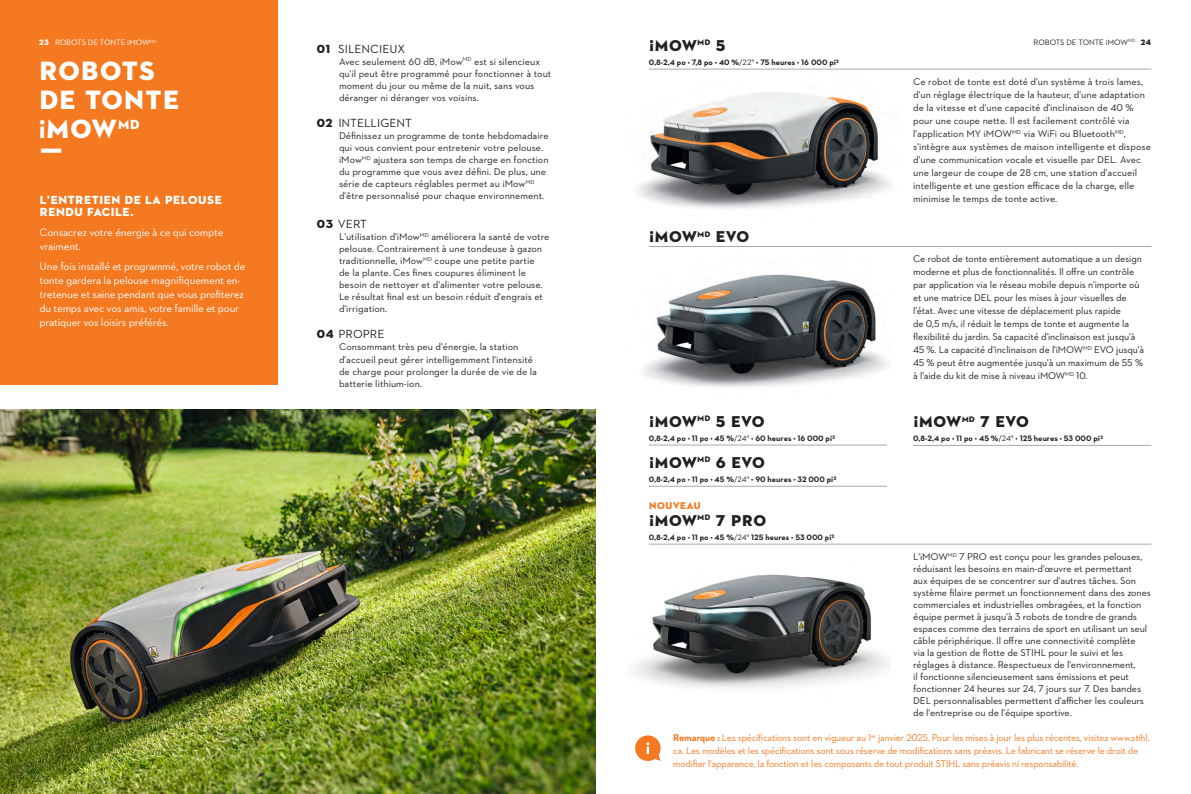
<style>
.page{position:relative;width:1191px;height:794px;background:#fff}
.page>*{position:absolute;margin:0;border:0;box-sizing:border-box;transform-origin:0 0}
.t1{font:27px "STIHL Contraface Display Titling";color:#fff}
.t2{font:16px "STIHL Contraface Display Titling";letter-spacing:-.005em;color:#231f20}
.t3{font:12px "STIHL Contraface Text";color:#231f20}
.t4{font:12px/12px "STIHL Contraface Display Titling";color:#fff}
.t5{font:11px/14px "STIHL Contraface Text";letter-spacing:-.02em;color:#fff}
.Product_Copy{font:10px/12px "STIHL Contraface Text";letter-spacing:-.01em;color:#231f20}
.Benefit{font:10px/13px "STIHL Contraface Text";letter-spacing:-.02em;color:#f47921}
.t6{font:10px "STIHL Contraface Display Titling";color:#f47921}
.Product_TechData{font:700 8px "STIHL Contraface Text";color:#231f20}
.Head_Balken_links{font:8px "STIHL Contraface Text";letter-spacing:-.01em;color:#fff}
.Head_Balken_links-2{font:8px "STIHL Contraface Text";letter-spacing:-.01em;color:#231f20}
.t7{font:8px "STIHL Contraface Display Titling";color:#fff}
.t8{font:8px "STIHL Contraface Display Titling";color:#231f20}
.s1{font-weight:400}
.s2{font-family:"STIHL Contraface Display Titling"}
.s3{font-family:"STIHL Contraface Text";font-weight:700}
.s4{font-weight:700}
</style>
<div class="page">
<div style="left:0;top:0;width:278px;height:385px;background:#f47921"></div>
<img style="left:0;top:410px;width:595px;height:384px">
<img style="left:644px;top:274px;width:245px;height:114px">
<img style="left:638px;top:92px;width:253px;height:117px">
<hr style="left:649px;top:69px;width:502px;height:1px;background:#a8a9ad">
<hr style="left:649px;top:544px;width:502px;height:1px;background:#a8a9ad">
<hr style="left:649px;top:246px;width:502px;height:1px;background:#a8a9ad">
<hr style="left:649px;top:445px;width:238px;height:1px;background:#a8a9ad">
<hr style="left:649px;top:486px;width:238px;height:1px;background:#a8a9ad">
<img style="left:634px;top:574px;width:256px;height:115px">
<svg style="left:635px;top:735px;width:25px;height:26px"></svg>
<hr style="left:913px;top:445px;width:238px;height:1px;background:#a8a9ad">
<p class="Head_Balken_links-2" style="left:1033px;top:37px;width:103px">ROBOTS DE TONTE iMOW<sup>MD</sup></p>
<p class="Head_Balken_links" style="left:55px;top:38px;width:103px">ROBOTS DE TONTE iMOW<sup>MD</sup></p>
<p class="t7" style="left:39px;top:37px;width:12px">23</p>
<p class="t8" style="left:1140px;top:37px;width:12px">24</p>
<p class="t2" style="left:649px;top:35px;width:79px">¡MOW<sup>MD</sup> 5</p>
<p class="Product_TechData" style="left:649px;top:57px;width:192px">0,8-2,4 po • 7,8 po • 40 %<span class="s1">/22°</span> • 75 heures • 16 000 pi²</p>
<p class="t3" style="left:316px;top:41px;width:90px"><span class="s2">01</span> SILENCIEUX</p>
<p class="Product_Copy" style="left:339px;top:55px;width:214px">Avec seulement 60 dB, iMow<sup>MD</sup> est si silencieux qu'il peut être programmé pour fonctionner à tout moment du jour ou même de la nuit, sans vous déranger ni déranger vos voisins.</p>
<p class="t3" style="left:316px;top:116px;width:97px"><span class="s2">02</span> INTELLIGENT</p>
<p class="Product_Copy" style="left:339px;top:130px;width:211px">Définissez un programme de tonte hebdomadaire qui vous convient pour entretenir votre pelouse. iMow<sup>MD</sup> ajustera son temps de charge en fonction du programme que vous avez défini. De plus, une série de capteurs réglables permet au iMow<sup>MD </sup>d'être personnalisé pour chaque environnement.</p>
<p class="t3" style="left:316px;top:216px;width:52px"><span class="s2">03</span> VERT</p>
<p class="Product_Copy" style="left:339px;top:230px;width:212px">L'utilisation d'iMow<sup>MD</sup> améliorera la santé de votre pelouse. Contrairement à une tondeuse à gazon traditionnelle, iMow<sup>MD</sup> coupe une petite partie<br>de la plante. Ces fines coupures éliminent le besoin de nettoyer et d'alimenter votre pelouse.<br>Le résultat final est un besoin réduit d'engrais et d'irrigation.</p>
<p class="t3" style="left:316px;top:327px;width:69px"><span class="s2">04</span> PROPRE</p>
<p class="Product_Copy" style="left:339px;top:341px;width:195px">Consommant très peu d'énergie, la station d'accueil peut gérer intelligemment l'intensité</p>
<p class="Product_Copy" style="left:339px;top:365px;width:199px">de charge pour prolonger la durée de vie de la batterie lithium-ion.</p>
<p class="t1" style="left:39px;top:54px;width:118px">ROBOTS</p>
<p class="t1" style="left:39px;top:83px;width:142px">DE TONTE</p>
<p class="t1" style="left:39px;top:112px;width:103px"><span class="s3">i</span>MOW<sup>MD</sup></p>
<p class="t1" style="left:39px;top:141px;width:26px">Ƒ</p>
<p class="Product_Copy" style="left:913px;top:75px;width:239px;line-height:13px">Ce robot de tonte est doté d'un système à trois lames, d'un réglage électrique de la hauteur, d'une adaptation de la vitesse et d'une capacité d'inclinaison de 40 % pour une coupe nette. Il est facilement contrôlé via l'application MY iMOW<sup>MD</sup> via WiFi ou Bluetooth<sup>MD</sup>, s'intègre aux systèmes de maison intelligente et dispose d'une communication vocale et visuelle par DEL. Avec une largeur de coupe de 28 cm, une station d'accueil intelligente et une gestion efficace de la charge, elle minimise le temps de tonte active.</p>
<p class="t4" style="left:40px;top:194px;width:184px">L'ENTRETIEN DE LA PELOUSE<br>RENDU FACILE.</p>
<p class="t5" style="left:40px;top:225px;width:185px">Consacrez votre énergie à ce qui compte vraiment.</p>
<p class="t5" style="left:40px;top:259px;width:207px">Une fois installé et programmé, votre robot de tonte gardera la pelouse magnifiquement en&shy;tretenue et saine pendant que vous profiterez du temps avec vos amis, votre famille et pour pratiquer vos loisirs préférés.</p>
<p class="t2" style="left:649px;top:227px;width:102px">¡MOW<sup>MD</sup> EVO</p>
<p class="Product_Copy" style="left:913px;top:252px;width:230px;line-height:13px">Ce robot de tonte entièrement automatique a un design moderne et plus de fonctionnalités. Il offre un contrôle</p>
<p class="Product_Copy" style="left:913px;top:279px;width:228px">par application via le réseau mobile depuis n'importe où</p>
<p class="Product_Copy" style="left:913px;top:292px;width:215px">et une matrice DEL pour les mises à jour visuelles de</p>
<p class="Product_Copy" style="left:913px;top:305px;width:209px">l'état. Avec une vitesse de déplacement plus rapide</p>
<p class="Product_Copy" style="left:913px;top:317px;width:224px;line-height:13px">de 0,5 m/s, il réduit le temps de tonte et augmente la flexibilité du jardin. Sa capacité d'inclinaison est jusqu'à</p>
<p class="Product_Copy" style="left:913px;top:343px;width:232px;line-height:13px">45 %. La capacité d'inclinaison de l'iMOW<sup>MD</sup> EVO jusqu'à<br>45 % peut être augmentée jusqu'à un maximum de 55 %</p>
<p class="Product_Copy" style="left:913px;top:370px;width:176px">à l'aide du kit de mise à niveau iMOW<sup>MD</sup> 10.</p>
<p class="t2" style="left:649px;top:411px;width:118px">¡MOW<sup>MD</sup> 5 EVO</p>
<p class="Product_TechData" style="left:649px;top:433px;width:188px">0,8-2,4 po • 11 po • 45 %<span class="s1">/24°</span> • 60 heures • 16 000 pi²</p>
<p class="t2" style="left:649px;top:452px;width:118px">¡MOW<sup>MD</sup> 6 EVO</p>
<p class="Product_TechData" style="left:649px;top:474px;width:189px">0,8-2,4 po • 11 po • 45 %<span class="s1">/24°</span> • 90 heures • 32 000 pi²</p>
<p class="t6" style="left:649px;top:500px;width:54px">NOUVEAU</p>
<p class="t2" style="left:649px;top:510px;width:119px">¡MOW<sup>MD</sup> 7 PRO</p>
<p class="Product_TechData" style="left:649px;top:532px;width:187px">0,8-2,4 po • 11 po • 45 %<span class="s1">/24°</span> 125 heures • 53 000 pi²</p>
<p class="t2" style="left:913px;top:412px;width:118px">¡MOW<sup>MD</sup> 7 EVO</p>
<p class="Product_TechData" style="left:913px;top:433px;width:191px">0,8-2,4 po • 11 po • 45 %<span class="s1">/24°</span> • 125 heures • 53 000 pi²</p>
<p class="Product_Copy" style="left:913px;top:550px;width:239px">L'iMOW<sup>MD</sup> 7 PRO est conçu pour les grandes pelouses, réduisant les besoins en main-d'œuvre et permettant<br>aux équipes de se concentrer sur d'autres tâches. Son système filaire permet un fonctionnement dans des zones commerciales et industrielles ombragées, et la fonction équipe permet à jusqu'à 3 robots de tondre de grands espaces comme des terrains de sport en utilisant un seul câble périphérique. Il offre une connectivité complète<br>via la gestion de flotte de STIHL pour le suivi et les réglages à distance. Respectueux de l'environnement,<br>il fonctionne silencieusement sans émissions et peut fonctionner 24 heures sur 24, 7 jours sur 7. Des bandes DEL personnalisables permettent d'afficher les couleurs de l'entreprise ou de l'équipe sportive.</p>
<p class="Benefit" style="left:673px;top:731px;width:478px"><span class="s4">Remarque :</span> Les spécifications sont en vigueur au 1<sup>er</sup> janvier 2025. Pour les mises à jour les plus récentes, visitez www.stihl. ca. Les modèles et les spécifications sont sous réserve de modifications sans préavis. Le fabricant se réserve le droit de modifier l'apparence, la fonction et les composants de tout produit STIHL sans préavis ni responsabilité.</p>
</div>
